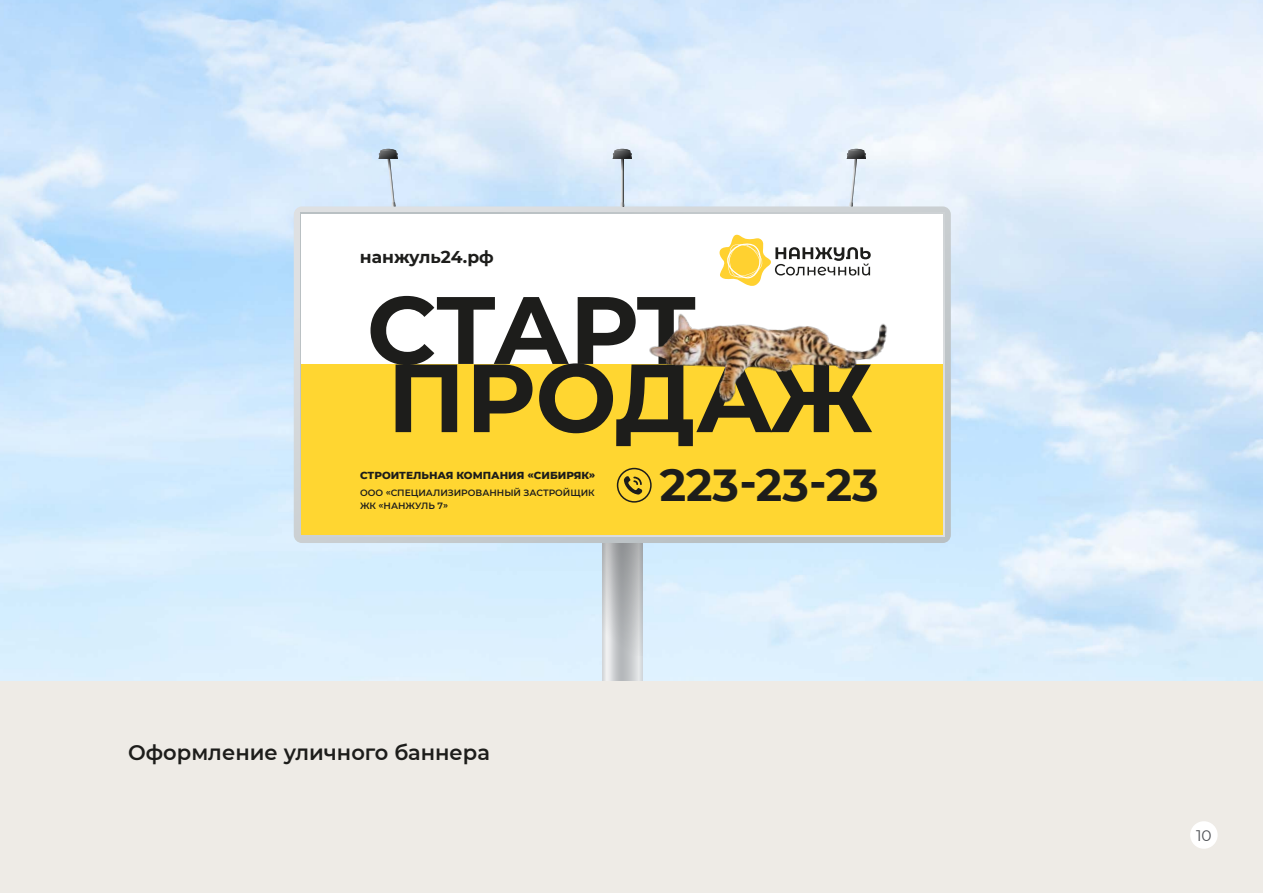
<style>
.page{position:relative;width:1263px;height:893px;background:#fff}
.page>*{position:absolute;margin:0;border:0;box-sizing:border-box;transform-origin:0 0}
.t1{font:700 96.45px "Montserrat";color:#1d1d1b}
.t2{font:700 95.55px "Montserrat";letter-spacing:-.02em;color:#1d1d1b}
.t3{font:700 44.85px "Montserrat";color:#1d1d1b}
.t4{font:600 21px "Montserrat";color:#1d1d1b}
.t5{font:700 17.1px "Montserrat";color:#1d1d1b}
.t6{font:15.3px "Montserrat";color:#4e5155}
.t7{font:800 10.35px "Montserrat";color:#1d1d1b}
.t8{font:600 9.15px/13.5px "Montserrat";color:#1d1d1b}
</style>
<div class="page">
<img style="left:0;top:0;width:1263px;height:849px">
<div style="left:1px;top:681px;width:1262px;height:212px;background:#eeebe6"></div>
<div style="left:1190px;top:821px;width:28px;height:28px;background:#fff;border-radius:50%"></div>
<svg style="left:602px;top:655px;width:40px;height:26px"></svg>
<svg style="left:602px;top:543px;width:40px;height:112px;background:#babcbe"></svg>
<svg style="left:294px;top:206px;width:657px;height:337px;background:#ccd0d1"></svg>
<div style="left:302px;top:214px;width:641px;height:321px;background:#fff"></div>
<div style="left:302px;top:364px;width:641px;height:171px;background:#ffd631"></div>
<img style="left:649px;top:313px;width:238px;height:90px">
<svg style="left:719px;top:234px;width:152px;height:52px"></svg>
<div style="left:617px;top:468px;width:35px;height:35px;border:2px solid #1d1d1b;border-radius:50%"></div>
<svg style="left:624px;top:476px;width:18px;height:19px"></svg>
<svg style="left:621px;top:173px;width:2px;height:29px"></svg>
<svg style="left:613px;top:149px;width:19px;height:24px"></svg>
<svg style="left:620px;top:202px;width:4px;height:4px"></svg>
<svg style="left:847px;top:149px;width:19px;height:57px"></svg>
<svg style="left:379px;top:149px;width:19px;height:57px"></svg>
<h3 class="t5" style="left:360px;top:245px;width:135px">нанжуль24.рф</h3>
<h2 class="t2" style="left:367px;top:261px;width:331px">СТАРТ</h2>
<h1 class="t1" style="left:387px;top:328px;width:488px">ПРОДАЖ</h1>
<h3 class="t3" style="left:660px;top:452px;width:220px">223-23-23</h3>
<p class="t7" style="left:360px;top:468px;width:237px">СТРОИТЕЛЬНАЯ КОМПАНИЯ «СИБИРЯК»</p>
<p class="t8" style="left:360px;top:485px;width:236px">ООО «СПЕЦИАЛИЗИРОВАННЫЙ ЗАСТРОЙЩИК<br>ЖК «НАНЖУЛЬ 7»</p>
<h3 class="t4" style="left:128px;top:737px;width:363px">Оформление уличного баннера</h3>
<h3 class="t6" style="left:1196px;top:825px;width:17px">10</h3>
</div>
